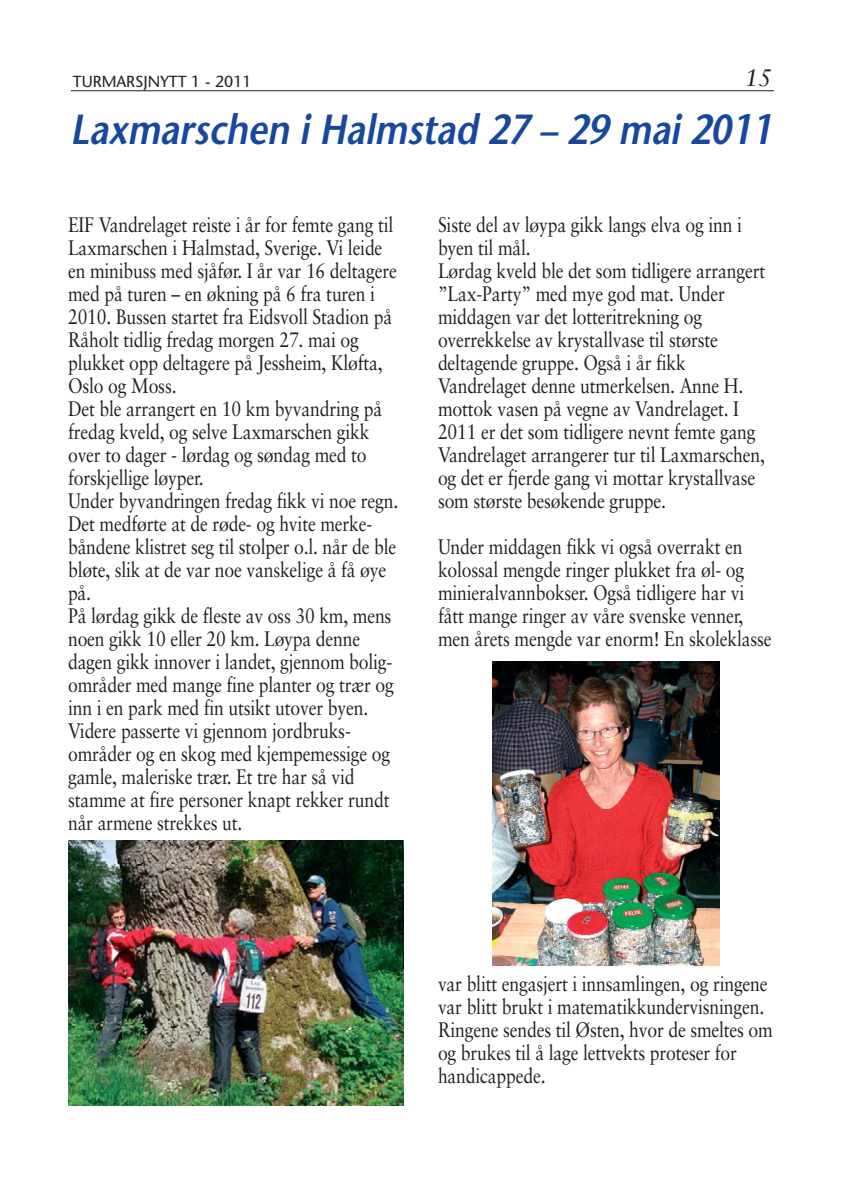
<style>
.page{position:relative;width:842px;height:1191px;background:#fff}
.page>*{position:absolute;margin:0;border:0;box-sizing:border-box;transform-origin:0 0}
.t1{font:italic 600 42px "Stone Sans";color:#17479e;scale:.85 1}
.t2{font:italic 24px "Sabon";color:#231f20}
.t3{font:21px/23px "Sabon";letter-spacing:-.01em;color:#231f20;scale:.84 1}
.t4{font:16px "Stone Sans";color:#231f20}
</style>
<div class="page">
<hr style="left:71px;top:90px;width:703px;height:1px;background:#231f20">
<img style="left:68px;top:840px;width:336px;height:266px">
<img style="left:492px;top:661px;width:228px;height:304px">
<p class="t4" style="left:73px;top:75px;width:180px">TURMARSJNYTT 1 - 2011</p>
<p class="t2" style="left:745px;top:67px;width:28px">15</p>
<h1 class="t1" style="left:70px;top:113px;width:835px">Laxmarschen i Halmstad 27 – 29 mai 2011</h1>
<p class="t3" style="left:68px;top:214px;width:395px">EIF Vandrelaget reiste i år for femte gang til Laxmarschen i Halmstad, Sverige. Vi leide en minibuss med sjåfør. I år var 16 deltagere med på turen – en økning på 6 fra turen i 2010. Bussen startet fra Eidsvoll Stadion på Råholt tidlig fredag morgen 27. mai og plukket opp deltagere på Jessheim, Kløfta, Oslo og Moss.<br>Det ble arrangert en 10 km byvandring på fredag kveld, og selve Laxmarschen gikk over to dager - lørdag og søndag med to forskjellige løyper.<br>Under byvandringen fredag fikk vi noe regn.<br>Det medførte at de røde- og hvite merke&shy;båndene klistret seg til stolper o.l. når de ble bløte, slik at de var noe vanskelige å få øye på.<br>På lørdag gikk de fleste av oss 30 km, mens noen gikk 10 eller 20 km. Løypa denne dagen gikk innover i landet, gjennom bolig&shy;områder med mange fine planter og trær og inn i en park med fin utsikt utover byen.<br>Videre passerte vi gjennom jordbruks&shy;områder og en skog med kjempemessige og gamle, maleriske trær. Et tre har så vid stamme at fire personer knapt rekker rundt når armene strekkes ut.</p>
<p class="t3" style="left:438px;top:214px;width:391px">Siste del av løypa gikk langs elva og inn i byen til mål.<br>Lørdag kveld ble det som tidligere arrangert ”Lax-Party” med mye god mat. Under middagen var det lotteritrekning og overrekkelse av krystallvase til største deltagende gruppe. Også i år fikk Vandrelaget denne utmerkelsen. Anne H. mottok vasen på vegne av Vandrelaget. I 2011 er det som tidligere nevnt femte gang Vandrelaget arrangerer tur til Laxmarschen, og det er fjerde gang vi mottar krystallvase som største besøkende gruppe.</p>
<p class="t3" style="left:438px;top:536px;width:399px">Under middagen fikk vi også overrakt en kolossal mengde ringer plukket fra øl- og minieralvannbokser. Også tidligere har vi fått mange ringer av våre svenske venner, men årets mengde var enorm! En skoleklasse</p>
<p class="t3" style="left:438px;top:973px;width:400px">var blitt engasjert i innsamlingen, og ringene var blitt brukt i matematikkundervisningen.<br>Ringene sendes til Østen, hvor de smeltes om og brukes til å lage lettvekts proteser for handicappede.</p>
</div>
